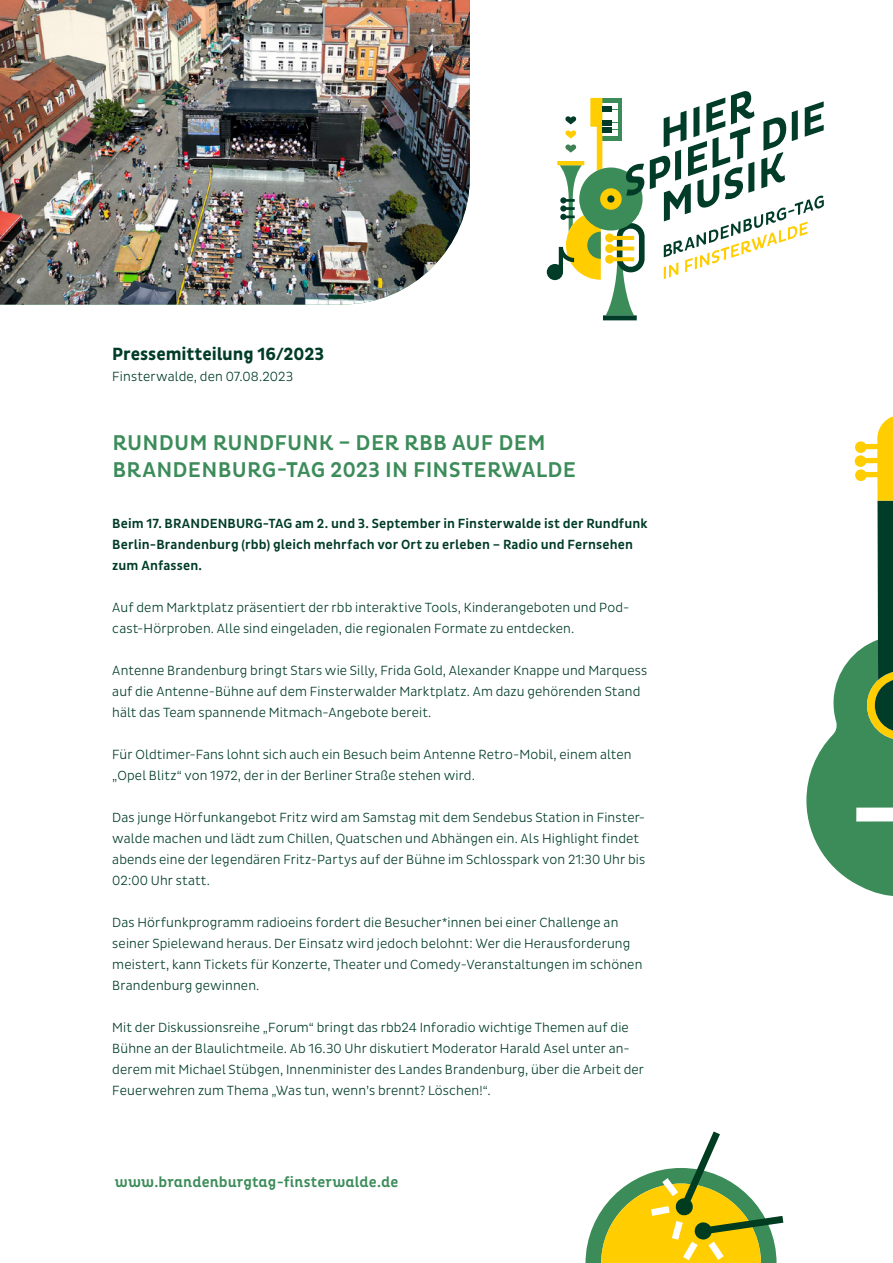
<style>
.page{position:relative;width:893px;height:1263px;background:#fff}
.page>*{position:absolute;margin:0;border:0;box-sizing:border-box;transform-origin:0 0}
.t1{font:500 21.75px/27px "Pluto Cond";letter-spacing:.01em;color:#3c8c5a}
.t2{font:700 18px "Pluto Sans Cond";letter-spacing:-.005em;color:#003c28}
.t3{font:500 15px "Pluto Cond";letter-spacing:.005em;color:#3c8c5a}
.t4{font:300 13.5px/21px "Pluto Sans Cond";letter-spacing:.01em;color:#003c28}
.t5{font:500 13.5px/21px "Pluto Sans Cond";letter-spacing:.01em;color:#003c28}
</style>
<div class="page">
<svg style="left:547px;top:91px;width:277px;height:229px"></svg>
<img style="left:0;top:0;width:470px;height:305px">
<svg style="left:585px;top:1131px;width:198px;height:132px"></svg>
<svg style="left:806px;top:416px;width:87px;height:480px"></svg>
<h2 class="t2" style="left:112px;top:344px;width:213px">Pressemitteilung 16/2023</h2>
<p class="t4" style="left:112px;top:366px;width:182px">Finsterwalde, den 07.08.2023</p>
<h1 class="t1" style="left:112px;top:430px;width:465px">RUNDUM RUNDFUNK – DER RBB AUF DEM<br>BRANDENBURG-TAG 2023 IN FINSTERWALDE</h1>
<p class="t5" style="left:112px;top:513px;width:537px">Beim 17. BRANDENBURG-TAG am 2. und 3. September in Finsterwalde ist der Rundfunk<br>Berlin-Brandenburg (rbb) gleich mehrfach vor Ort zu erleben – Radio und Fernsehen zum Anfassen.</p>
<p class="t4" style="left:112px;top:597px;width:519px">Auf dem Marktplatz präsentiert der rbb interaktive Tools, Kinderangeboten und Pod&shy;cast-Hörproben. Alle sind eingeladen, die regionalen Formate zu entdecken.</p>
<p class="t4" style="left:112px;top:660px;width:536px">Antenne Brandenburg bringt Stars wie Silly, Frida Gold, Alexander Knappe und Marquess auf die Antenne-Bühne auf dem Finsterwalder Marktplatz. Am dazu gehörenden Stand hält das Team spannende Mitmach-Angebote bereit.</p>
<p class="t4" style="left:112px;top:744px;width:521px">Für Oldtimer-Fans lohnt sich auch ein Besuch beim Antenne Retro-Mobil, einem alten „Opel Blitz“ von 1972, der in der Berliner Straße stehen wird.</p>
<p class="t4" style="left:112px;top:807px;width:534px">Das junge Hörfunkangebot Fritz wird am Samstag mit dem Sendebus Station in Finster&shy;walde machen und lädt zum Chillen, Quatschen und Abhängen ein. Als Highlight findet abends eine der legendären Fritz-Partys auf der Bühne im Schlosspark von 21:30 Uhr bis 02:00 Uhr statt.</p>
<p class="t4" style="left:112px;top:912px;width:532px">Das Hörfunkprogramm radioeins fordert die Besucher*innen bei einer Challenge an seiner Spielewand heraus. Der Einsatz wird jedoch belohnt: Wer die Herausforderung meistert, kann Tickets für Konzerte, Theater und Comedy-Veranstaltungen im schönen Brandenburg gewinnen.</p>
<p class="t4" style="left:112px;top:1017px;width:533px">Mit der Diskussionsreihe „Forum“ bringt das rbb24 Inforadio wichtige Themen auf die Bühne an der Blaulichtmeile. Ab 16.30 Uhr diskutiert Moderator Harald Asel unter an&shy;derem mit Michael Stübgen, Innenminister des Landes Brandenburg, über die Arbeit der Feuerwehren zum Thema „Was tun, wenn’s brennt? Löschen!“.</p>
<p class="t3" style="left:115px;top:1173px;width:285px">www.brandenburgtag-finsterwalde.de</p>
</div>
